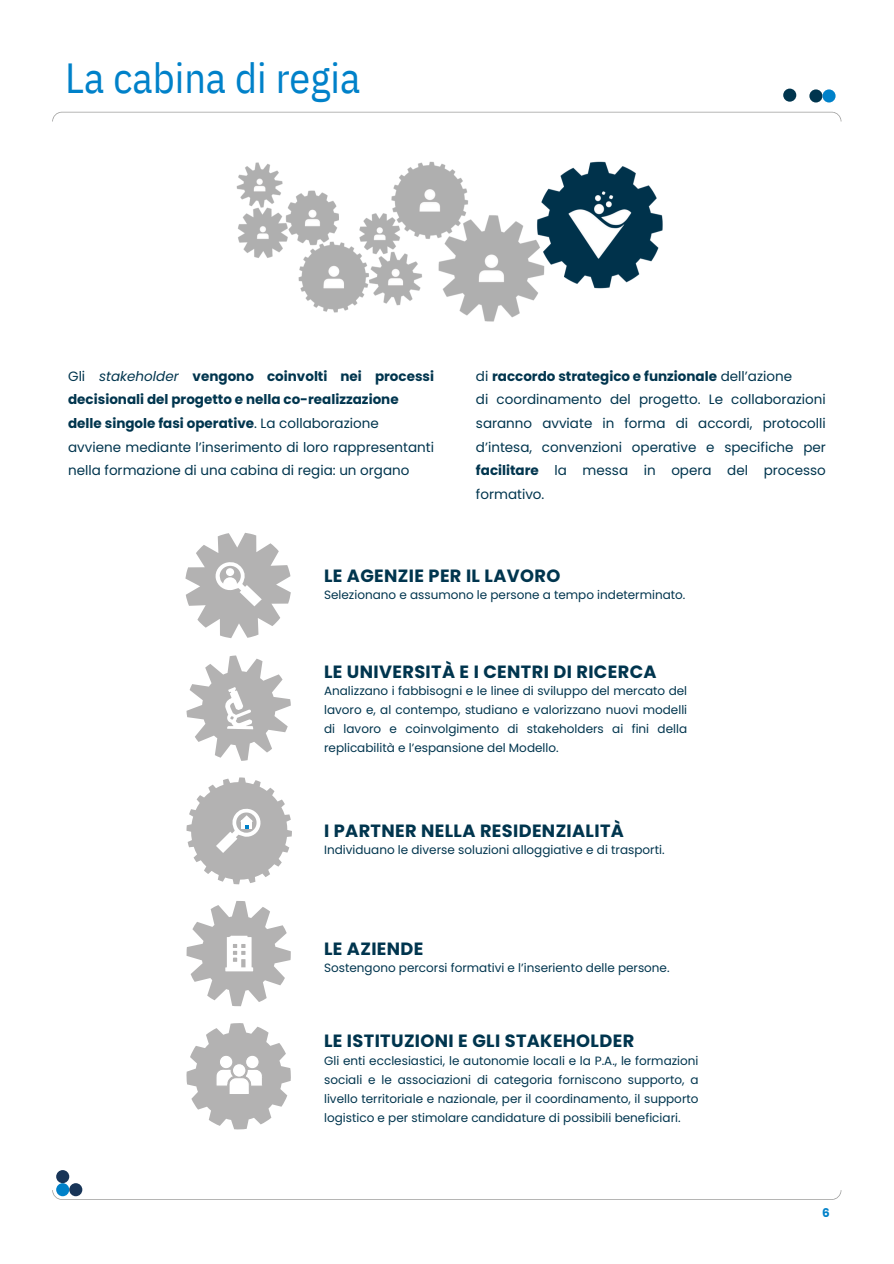
<style>
.page{position:relative;width:894px;height:1264px;background:#fff}
.page>*{position:absolute;margin:0;border:0;box-sizing:border-box;transform-origin:0 0}
.t1{font:42px "IBM Plex Sans Cond";color:#0081c9}
.t2{font:700 17.7px "Poppins";letter-spacing:.02em;color:#00354e}
.t3{font:13.5px/23.7px "Poppins";color:#00354e}
.t4{font:12px/19px "Poppins";color:#00354e;text-align:justify}
.t5{font:700 12px "Poppins";color:#0081c9}
.s1{font-style:italic}
.s2{font-weight:700}
</style>
<div class="page">
<svg style="left:186px;top:901px;width:105px;height:105px"></svg>
<svg style="left:185px;top:533px;width:106px;height:105px"></svg>
<svg style="left:186px;top:655px;width:105px;height:106px"></svg>
<svg style="left:186px;top:777px;width:106px;height:107px"></svg>
<svg style="left:186px;top:1023px;width:105px;height:106px"></svg>
<img style="left:236px;top:161px;width:427px;height:161px">
<svg style="left:52px;top:1190px;width:789px;height:9px"></svg>
<div style="left:56px;top:1183px;width:13px;height:13px;background:#0081c9;border-radius:50%"></div>
<div style="left:69px;top:1183px;width:13px;height:13px;background:#183558;border-radius:50%"></div>
<div style="left:56px;top:1170px;width:13px;height:13px;background:#183558;border-radius:50%"></div>
<svg style="left:52px;top:112px;width:789px;height:9px"></svg>
<div style="left:809px;top:89px;width:13px;height:13px;background:#00354e;border-radius:50%"></div>
<div style="left:822px;top:89px;width:13px;height:13px;background:#0081c9;border-radius:50%"></div>
<div style="left:783px;top:89px;width:13px;height:13px;background:#00354e;border-radius:50%"></div>
<h2 class="t1" style="left:65px;top:50px;width:296px">La cabina di regia</h2>
<p class="t3" style="left:68px;top:364px;width:367px">Gli <span class="s1">stakeholder</span> <span class="s2">vengono coinvolti nei processi decisionali del progetto e nella co-realizzazione delle singole fasi operative</span>. La collaborazione avviene mediante l’inserimento di loro rappresentanti nella formazione di una cabina di regia: un organo</p>
<h2 class="t3" style="left:476px;top:364px;width:351px">di <span class="s2">raccordo strategico e funzionale</span> dell’azione<br>di coordinamento del progetto. Le collaborazioni saranno avviate in forma di accordi, protocolli d’intesa, convenzioni operative e specifiche per <span class="s2">facilitare</span> la messa in opera del processo formativo.</h2>
<h2 class="t2" style="left:324px;top:563px;width:238px">LE AGENZIE PER IL LAVORO</h2>
<h3 class="t4" style="left:324px;top:585px;width:363px">Selezionano e assumono le persone a tempo indeterminato.</h3>
<p class="t2" style="left:324px;top:659px;width:334px">LE UNIVERSITÀ E I CENTRI DI RICERCA</p>
<h3 class="t4" style="left:324px;top:681px;width:364px">Analizzano i fabbisogni e le linee di sviluppo del mercato del lavoro e, al contempo, studiano e valorizzano nuovi modelli di lavoro e coinvolgimento di stakeholders ai fini della replicabilità e l’espansione del Modello.</h3>
<p class="t2" style="left:324px;top:818px;width:301px">I PARTNER NELLA RESIDENZIALITÀ</p>
<h1 class="t4" style="left:324px;top:840px;width:342px">Individuano le diverse soluzioni alloggiative e di trasporti.</h1>
<p class="t2" style="left:324px;top:936px;width:101px">LE AZIENDE</p>
<p class="t4" style="left:324px;top:958px;width:347px">Sostengono percorsi formativi e l’inseriento delle persone.</p>
<h2 class="t2" style="left:324px;top:1028px;width:311px">LE ISTITUZIONI E GLI STAKEHOLDER</h2>
<h2 class="t4" style="left:324px;top:1051px;width:376px">Gli enti ecclesiastici, le autonomie locali e la P.A., le formazioni sociali e le associazioni di categoria forniscono supporto, a livello territoriale e nazionale, per il coordinamento, il supporto logistico e per stimolare candidature di possibili beneficiari.</h2>
<p class="t5" style="left:821px;top:1204px;width:9px">6</p>
</div>
